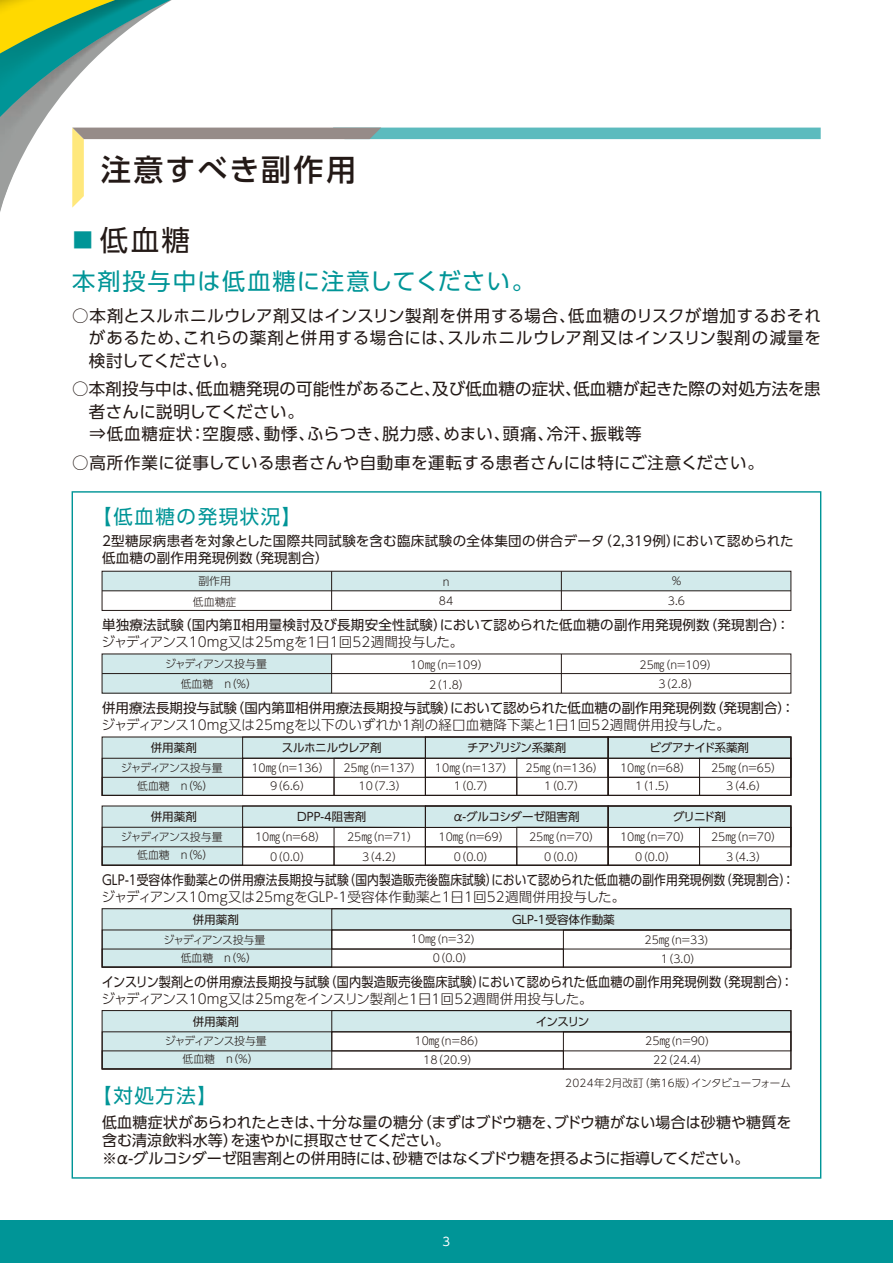
<style>
.page{position:relative;width:893px;height:1263px;background:#fff}
.page>*{position:absolute;margin:0;border:0;box-sizing:border-box;transform-origin:0 0}
.t1{font:500 30px "UD Shin Go Pro";letter-spacing:.07em;color:#231916}
.t2{font:28.5px "UD Shin Go Pro";color:#231916}
.t3{font:23.25px "UD Shin Go Pro";letter-spacing:.065em;color:#009597}
.t4{font:19.5px "UD Shin Go Pro";letter-spacing:.08em;color:#009597}
.t5{font:16.5px/22.5px "UD Shin Go Pro";letter-spacing:.02em;color:#231916;text-align:justify}
.t6{font:15px/18px "UD Shin Go Pro";letter-spacing:-.01em;color:#231916}
.t7{font:13.5px/17px "UD Shin Go Pro";letter-spacing:.01em;color:#231916}
.t8{font:300 13.5px "UD Shin Go Pro";letter-spacing:.015em;color:#231916}
.t9{font:300 13.5px "UD Shin Go Pro";letter-spacing:-.005em;color:#231916}
.t10{font:13.5px "UD Shin Go Pro";letter-spacing:.01em;color:#231916;scale:.87 1}
.t11{font:13.5px "UD Shin Go Pro";letter-spacing:.01em;color:#231916;scale:.9 1}
.t12{font:11.7px "UD Shin Go NT Pro";color:#fff}
.t13{font:11.55px "UD Shin Go Pro";color:#231916}
.t14{font:11.55px "UD Shin Go Pro";letter-spacing:-.035em;color:#231916}
.t15{font:11.55px "UD Shin Go Pro";letter-spacing:-.025em;color:#231916}
.t16{font:300 10.95px/19.5px "UD Shin Go Pro";color:#231916;text-align:center}
.t17{font:300 10.95px/18.1px "UD Shin Go Pro";letter-spacing:-.055em;color:#231916}
.t18{font:300 10.5px "UD Shin Go Pro";letter-spacing:.01em;color:#231916}
.s1{font-family:"Koz Go Pr 6 N";font-size:21.3px;color:#009597}
</style>
<div class="page">
<div style="left:0;top:1220px;width:893px;height:43px;background:#009597"></div>
<svg style="left:0;top:0;width:821px;height:212px"></svg>
<div style="left:102px;top:571px;width:689px;height:20px;background:#d2eaeb"></div>
<div style="left:102px;top:571px;width:689px;height:40px;border:1px solid #231916"></div>
<hr style="left:102px;top:590px;width:689px;height:1px;background:#231916">
<hr style="left:561px;top:571px;width:1px;height:39px;background:#231916">
<hr style="left:331px;top:571px;width:1px;height:39px;background:#231916">
<div style="left:102px;top:654px;width:230px;height:39px;background:#d2eaeb"></div>
<hr style="left:102px;top:673px;width:689px;height:1px;background:#231916">
<hr style="left:561px;top:654px;width:1px;height:39px;background:#231916">
<hr style="left:331px;top:654px;width:1px;height:39px;background:#231916">
<svg style="left:104px;top:738px;width:685px;height:56px"></svg>
<div style="left:608px;top:777px;width:92px;height:19px;border:1px solid #231916"></div>
<div style="left:699px;top:758px;width:92px;height:38px;border:1px solid #231916"></div>
<div style="left:425px;top:737px;width:183px;height:59px;border:1px solid #231916"></div>
<div style="left:102px;top:736px;width:689px;height:60px;border:1px solid #231916"></div>
<svg style="left:104px;top:807px;width:685px;height:57px"></svg>
<div style="left:608px;top:846px;width:92px;height:19px;border:1px solid #231916"></div>
<div style="left:699px;top:827px;width:92px;height:38px;border:1px solid #231916"></div>
<div style="left:425px;top:806px;width:183px;height:59px;border:1px solid #231916"></div>
<div style="left:102px;top:805px;width:689px;height:61px;border:1px solid #231916"></div>
<svg style="left:102px;top:910px;width:689px;height:58px"></svg>
<div style="left:102px;top:949px;width:462px;height:18px;border:1px solid #231916"></div>
<div style="left:563px;top:930px;width:228px;height:37px;border:1px solid #231916"></div>
<div style="left:102px;top:908px;width:689px;height:59px;border:1px solid #231916"></div>
<svg style="left:104px;top:1012px;width:685px;height:55px"></svg>
<div style="left:102px;top:1050px;width:462px;height:19px;border:1px solid #231916"></div>
<div style="left:563px;top:1031px;width:228px;height:38px;border:1px solid #231916"></div>
<div style="left:102px;top:1010px;width:689px;height:59px;border:1px solid #231916"></div>
<h1 class="t1" style="left:101px;top:145px;width:256px">注意すべき副作用</h1>
<h2 class="t2" style="left:72px;top:217px;width:119px"><span class="s1">■</span> 低血糖</h2>
<h3 class="t3" style="left:72px;top:262px;width:464px">本剤投与中は低血糖に注意してください。</h3>
<h3 class="t5" style="left:89px;top:304px;width:734px;text-indent:-16px">○本剤とスルホニルウレア剤又はインスリン製剤を併用する場合、低血糖のリスクが増加するおそれがあるため、これらの薬剤と併用する場合には、スルホニルウレア剤又はインスリン製剤の減量を検討してください。</h3>
<h3 class="t5" style="left:89px;top:377px;width:733px;text-align:left;text-indent:-16px">○本剤投与中は、低血糖発現の可能性があること、及び低血糖の症状、低血糖が起きた際の対処方法を患者さんに説明してください。<br>⇒低血糖症状：空腹感、動悸、ふらつき、脱力感、めまい、頭痛、冷汗、振戦等</h3>
<h3 class="t5" style="left:72px;top:451px;width:693px">○高所作業に従事している患者さんや自動車を運転する患者さんには特にご注意ください。</h3>
<h3 class="t4" style="left:92px;top:501px;width:211px">【低血糖の発現状況】</h3>
<p class="t7" style="left:102px;top:532px;width:693px">2型糖尿病患者を対象とした国際共同試験を含む臨床試験の全体集団の併合データ（2,319例）において認められた低血糖の副作用発現例数（発現割合）</p>
<p class="t16" style="left:193px;top:570px;width:45px;line-height:20.5px">副作用低血糖症</p>
<p class="t16" style="left:439px;top:571px;width:16px">n<br>84</p>
<p class="t16" style="left:668px;top:571px;width:19px">%<br>3.6</p>
<p class="t7" style="left:102px;top:616px;width:689px">単独療法試験（国内第Ⅱ相用量検討及び長期安全性試験）において認められた低血糖の副作用発現例数（発現割合）：</p>
<p class="t9" style="left:102px;top:631px;width:363px">ジャディアンス10mg又は25mgを1日1回52週間投与した。</p>
<p class="t17" style="left:165px;top:654px;width:103px;line-height:19.5px;text-align:center">ジャディアンス投与量低血糖　n（％）</p>
<p class="t16" style="left:410px;top:655px;width:80px">10㎎（n=109）<br>2（1.8）</p>
<p class="t16" style="left:639px;top:654px;width:80px">25㎎（n=109）<br>3（2.8）</p>
<p class="t7" style="left:102px;top:699px;width:694px">併用療法長期投与試験（国内第Ⅲ相併用療法長期投与試験）において認められた低血糖の副作用発現例数（発現割合）：</p>
<p class="t8" style="left:102px;top:714px;width:630px">ジャディアンス10mg又は25mgを以下のいずれか1剤の経口血糖降下薬と1日1回52週間併用投与した。</p>
<p class="t13" style="left:151px;top:738px;width:48px">併用薬剤</p>
<p class="t14" style="left:282px;top:738px;width:101px">スルホニルウレア剤</p>
<p class="t14" style="left:467px;top:738px;width:101px">チアゾリジン系薬剤</p>
<p class="t15" style="left:649px;top:738px;width:101px">ビグアナイド系薬剤</p>
<p class="t17" style="left:137px;top:758px;width:87px;text-indent:-16px">ジャディアンス投与量低血糖　n（％）</p>
<p class="t16" style="left:251px;top:757px;width:80px">10㎎（n=136）</p>
<p class="t16" style="left:343px;top:757px;width:80px">25㎎（n=137）</p>
<p class="t16" style="left:525px;top:757px;width:80px">25㎎（n=136）</p>
<p class="t16" style="left:711px;top:757px;width:73px">25㎎（n=65）</p>
<p class="t16" style="left:435px;top:757px;width:80px">10㎎（n=137）</p>
<p class="t16" style="left:620px;top:757px;width:73px">10㎎（n=68）</p>
<p class="t16" style="left:270px;top:776px;width:42px">9（6.6）</p>
<p class="t16" style="left:359px;top:776px;width:49px">10（7.3）</p>
<p class="t16" style="left:454px;top:776px;width:42px">1（0.7）</p>
<p class="t16" style="left:544px;top:776px;width:42px">1（0.7）</p>
<p class="t16" style="left:635px;top:776px;width:42px">1（1.5）</p>
<p class="t16" style="left:726px;top:776px;width:42px">3（4.6）</p>
<p class="t13" style="left:151px;top:807px;width:48px">併用薬剤</p>
<p class="t13" style="left:297px;top:807px;width:71px">DPP-4阻害剤</p>
<p class="t13" style="left:452px;top:807px;width:129px">α-グルコシダーゼ阻害剤</p>
<p class="t13" style="left:673px;top:807px;width:54px">グリニド剤</p>
<p class="t17" style="left:137px;top:827px;width:87px;text-indent:-16px">ジャディアンス投与量低血糖　n（％）</p>
<p class="t16" style="left:255px;top:827px;width:73px">10㎎（n=68）</p>
<p class="t16" style="left:347px;top:827px;width:73px">25㎎（n=71）</p>
<p class="t16" style="left:529px;top:827px;width:73px">25㎎（n=70）</p>
<p class="t16" style="left:711px;top:827px;width:73px">25㎎（n=70）</p>
<p class="t16" style="left:439px;top:827px;width:73px">10㎎（n=69）</p>
<p class="t16" style="left:620px;top:827px;width:73px">10㎎（n=70）</p>
<p class="t16" style="left:270px;top:846px;width:42px">0（0.0）</p>
<p class="t16" style="left:362px;top:846px;width:42px">3（4.2）</p>
<p class="t16" style="left:454px;top:846px;width:42px">0（0.0）</p>
<p class="t16" style="left:544px;top:846px;width:42px">0（0.0）</p>
<p class="t16" style="left:635px;top:846px;width:42px">0（0.0）</p>
<p class="t16" style="left:726px;top:846px;width:42px">3（4.3）</p>
<p class="t10" style="left:102px;top:869px;width:797px">GLP-1受容体作動薬との併用療法長期投与試験（国内製造販売後臨床試験）において認められた低血糖の副作用発現例数（発現割合）：</p>
<p class="t8" style="left:102px;top:886px;width:525px">ジャディアンス10mg又は25mgをGLP-1受容体作動薬と1日1回52週間併用投与した。</p>
<p class="t13" style="left:193px;top:910px;width:48px">併用薬剤</p>
<p class="t13" style="left:512px;top:910px;width:104px">GLP-1受容体作動薬</p>
<p class="t17" style="left:181px;top:931px;width:86px;line-height:17.5px;text-indent:-17px">ジャディアンス投与量低血糖　n（％）</p>
<p class="t16" style="left:411px;top:929px;width:66px">10㎎(n=32)</p>
<p class="t16" style="left:644px;top:930px;width:66px">25㎎(n=33)</p>
<p class="t16" style="left:433px;top:947px;width:42px">0（0.0）</p>
<p class="t16" style="left:661px;top:948px;width:42px">1（3.0）</p>
<p class="t11" style="left:102px;top:970px;width:770px">インスリン製剤との併用療法長期投与試験（国内製造販売後臨床試験）において認められた低血糖の副作用発現例数（発現割合）：</p>
<p class="t9" style="left:102px;top:987px;width:493px">ジャディアンス10mg又は25mgをインスリン製剤と1日1回52週間併用投与した。</p>
<p class="t13" style="left:193px;top:1012px;width:48px">併用薬剤</p>
<p class="t13" style="left:536px;top:1012px;width:55px">インスリン</p>
<p class="t17" style="left:182px;top:1031px;width:86px;text-indent:-18px">ジャディアンス投与量低血糖　n（％）</p>
<p class="t16" style="left:415px;top:1031px;width:65px">10㎎(n=86)</p>
<p class="t16" style="left:645px;top:1031px;width:65px">25㎎(n=90)</p>
<p class="t16" style="left:423px;top:1050px;width:57px">18（20.9）</p>
<p class="t16" style="left:653px;top:1050px;width:57px">22（24.4）</p>
<h3 class="t4" style="left:92px;top:1080px;width:126px">【対処方法】</h3>
<p class="t18" style="left:565px;top:1074px;width:227px">2024年2月改訂（第16版）インタビューフォーム</p>
<h3 class="t6" style="left:102px;top:1113px;width:691px">低血糖症状があらわれたときは、十分な量の糖分（まずはブドウ糖を、ブドウ糖がない場合は砂糖や糖質を含む清涼飲料水等）を速やかに摂取させてください。<br>※α-グルコシダーゼ阻害剤との併用時には、砂糖ではなくブドウ糖を摂るように指導してください。</h3>
<p class="t12" style="left:443px;top:1232px;width:9px">3</p>
</div>
